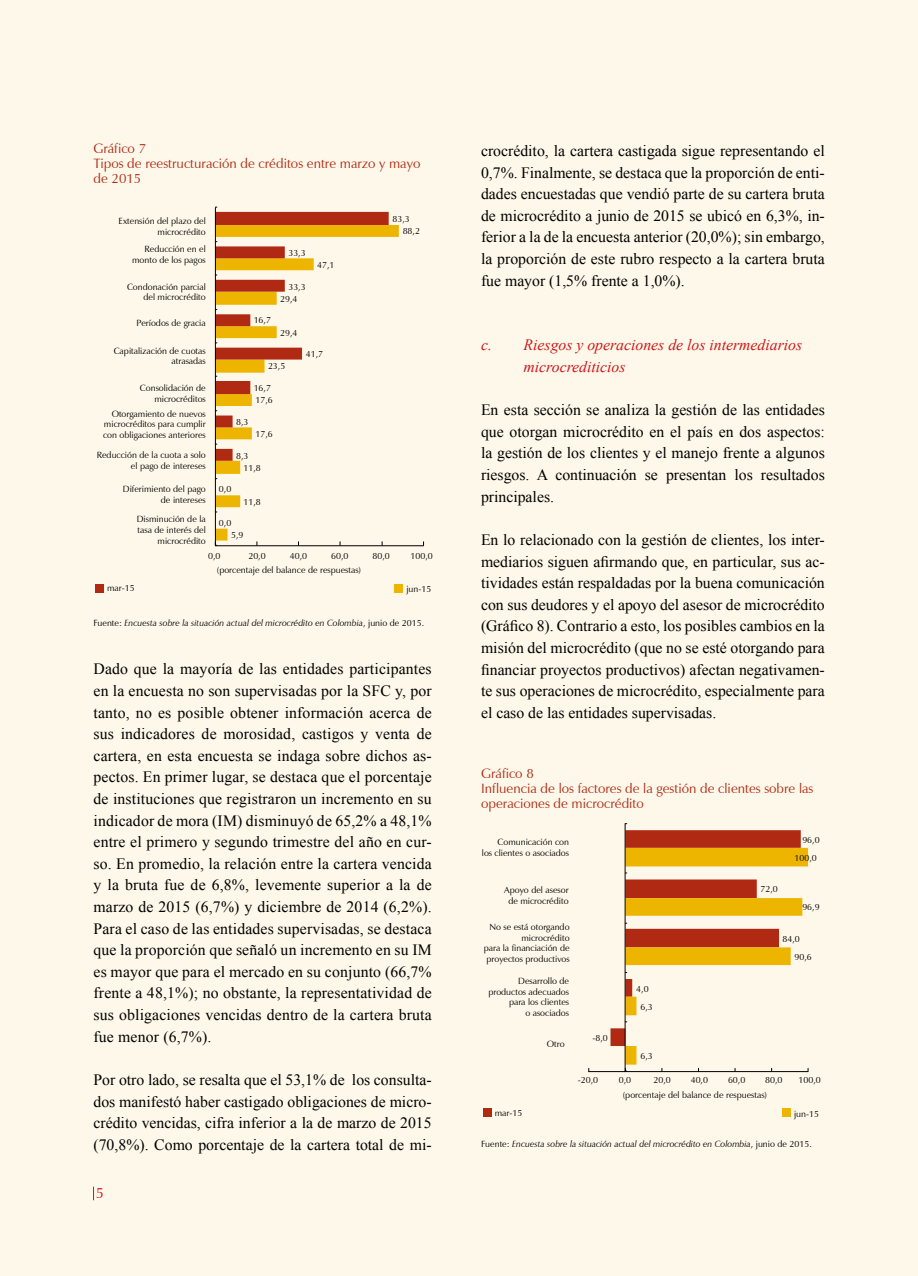
<style>
.page{position:relative;width:918px;height:1276px;background:#fff}
.page>*{position:absolute;margin:0;border:0;box-sizing:border-box;transform-origin:0 0}
.t1{font:15.75px/21.6px "Times New Roman";color:#000;text-align:justify}
.t2{font:italic 15.75px/21.6px "Times New Roman";color:#cd171a}
.t3{font:15px "Zapf Humanist 601 BT";color:#cd171a}
.t4{font:13.5px/15px "Zapf Humanist 601 BT";color:#b02912}
.t5{font:9px/10.8px "Zapf Humanist 601 BT";color:#000;text-align:right}
.t6{font:italic 9px "Zapf Humanist 601 BT";color:#000}
.s1{font-style:normal}
</style>
<div class="page">
<div style="left:0;top:0;width:917px;height:1276px;background:#fef8ea"></div>
<svg style="left:93px;top:1186px;width:1px;height:14px"></svg>
<div style="left:95px;top:584px;width:9px;height:8px;background:#b02912"></div>
<div style="left:394px;top:584px;width:9px;height:8px;background:#edb500"></div>
<svg style="left:216px;top:225px;width:183px;height:315px"></svg>
<hr style="left:215px;top:545px;width:209px;height:1px;background:#000">
<hr style="left:215px;top:208px;width:1px;height:338px;background:#000">
<svg style="left:215px;top:207px;width:174px;height:254px"></svg>
<div style="left:483px;top:1108px;width:9px;height:9px;background:#b02912"></div>
<div style="left:782px;top:1108px;width:9px;height:9px;background:#edb500"></div>
<hr style="left:589px;top:1071px;width:219px;height:1px;background:#000">
<hr style="left:625px;top:823px;width:1px;height:248px;background:#000">
<svg style="left:611px;top:830px;width:198px;height:241px"></svg>
<p class="t4" style="left:94px;top:141px;width:328px">Gráfico 7<br>Tipos de reestructuración de créditos entre marzo y mayo de 2015</p>
<p class="t5" style="left:119px;top:215px;width:89px">Extensión del plazo del microcrédito</p>
<p class="t5" style="left:392px;top:213px;width:19px">83,3</p>
<p class="t5" style="left:403px;top:226px;width:19px">88,2</p>
<p class="t5" style="left:132px;top:244px;width:75px">Reducción en el monto de los pagos</p>
<p class="t5" style="left:288px;top:247px;width:19px">33,3</p>
<p class="t5" style="left:317px;top:259px;width:19px">47,1</p>
<p class="t5" style="left:127px;top:281px;width:80px">Condonación parcial del microcrédito</p>
<p class="t5" style="left:288px;top:281px;width:19px">33,3</p>
<p class="t5" style="left:280px;top:293px;width:19px">29,4</p>
<p class="t5" style="left:136px;top:318px;width:71px">Períodos de gracia</p>
<p class="t5" style="left:254px;top:315px;width:19px">16,7</p>
<p class="t5" style="left:280px;top:327px;width:19px">29,4</p>
<p class="t5" style="left:114px;top:345px;width:94px">Capitalización de cuotas atrasadas</p>
<p class="t5" style="left:268px;top:361px;width:19px">23,5</p>
<p class="t5" style="left:306px;top:349px;width:19px">41,7</p>
<p class="t5" style="left:140px;top:382px;width:67px">Consolidación de microcréditos</p>
<p class="t5" style="left:254px;top:382px;width:19px">16,7</p>
<p class="t5" style="left:256px;top:395px;width:19px">17,6</p>
<p class="t5" style="left:103px;top:408px;width:104px;text-align:justify;text-indent:9px">Otorgamiento de nuevos microcréditos para cumplir con obligaciones anteriores</p>
<p class="t5" style="left:236px;top:416px;width:14px">8,3</p>
<p class="t5" style="left:256px;top:428px;width:19px">17,6</p>
<p class="t5" style="left:97px;top:449px;width:111px">Reducción de la cuota a solo el pago de intereses</p>
<p class="t5" style="left:236px;top:450px;width:14px">8,3</p>
<p class="t5" style="left:244px;top:462px;width:19px">11,8</p>
<p class="t5" style="left:123px;top:483px;width:84px">Diferimiento del pago de intereses</p>
<p class="t5" style="left:219px;top:484px;width:14px">0,0</p>
<p class="t5" style="left:244px;top:496px;width:19px">11,8</p>
<p class="t5" style="left:137px;top:513px;width:70px">Disminución de la tasa de interés del microcrédito</p>
<p class="t5" style="left:219px;top:518px;width:14px">0,0</p>
<p class="t5" style="left:231px;top:530px;width:14px">5,9</p>
<p class="t5" style="left:208px;top:551px;width:14px">0,0</p>
<p class="t5" style="left:248px;top:551px;width:19px">20,0</p>
<p class="t5" style="left:290px;top:551px;width:19px">40,0</p>
<p class="t5" style="left:331px;top:551px;width:19px">60,0</p>
<p class="t5" style="left:373px;top:551px;width:19px">80,0</p>
<p class="t5" style="left:411px;top:551px;width:24px">100,0</p>
<p class="t5" style="left:217px;top:565px;width:146px">(porcentaje del balance de respuestas)</p>
<p class="t5" style="left:107px;top:582px;width:29px">mar-15</p>
<p class="t5" style="left:406px;top:584px;width:26px">jun-15</p>
<p class="t6" style="left:94px;top:618px;width:332px"><span class="s1">Fuente:</span> Encuesta sobre la situación actual del microcrédito en Colombia<span class="s1">, junio de 2015.</span></p>
<p class="t1" style="left:94px;top:658px;width:340px">Dado que la mayoría de las entidades participantes en la encuesta no son supervisadas por la SFC y, por tanto, no es posible obtener información acerca de sus indicadores de morosidad, castigos y venta de cartera, en esta encuesta se indaga sobre dichos as&shy;pectos. En primer lugar, se destaca que el porcentaje de instituciones que registraron un incremento en su indicador de mora (IM) disminuyó de 65,2% a 48,1% entre el primero y segundo trimestre del año en cur&shy;so. En promedio, la relación entre la cartera vencida y la bruta fue de 6,8%, levemente superior a la de marzo de 2015 (6,7%) y diciembre de 2014 (6,2%).<br>Para el caso de las entidades supervisadas, se destaca que la proporción que señaló un incremento en su IM es mayor que para el mercado en su conjunto (66,7% frente a 48,1%); no obstante, la representatividad de sus obligaciones vencidas dentro de la cartera bruta fue menor (6,7%).</p>
<p class="t1" style="left:94px;top:1068px;width:340px">Por otro lado, se resalta que el 53,1% de los consulta&shy;dos manifestó haber castigado obligaciones de micro&shy;crédito vencidas, cifra inferior a la de marzo de 2015 (70,8%). Como porcentaje de la cartera total de mi-</p>
<p class="t3" style="left:96px;top:1184px;width:10px">5</p>
<p class="t1" style="left:481px;top:140px;width:345px">crocrédito, la cartera castigada sigue representando el 0,7%. Finalmente, se destaca que la proporción de enti&shy;dades encuestadas que vendió parte de su cartera bruta de microcrédito a junio de 2015 se ubicó en 6,3%, in&shy;ferior a la de la encuesta anterior (20,0%); sin embargo, la proporción de este rubro respecto a la cartera bruta fue mayor (1,5% frente a 1,0%).</p>
<p class="t2" style="left:524px;top:334px;width:280px;text-indent:-43px">c. Riesgos y operaciones de los intermediarios microcrediticios</p>
<p class="t1" style="left:481px;top:399px;width:345px">En esta sección se analiza la gestión de las entidades que otorgan microcrédito en el país en dos aspectos: la gestión de los clientes y el manejo frente a algunos riesgos. A continuación se presentan los resultados principales.</p>
<p class="t1" style="left:481px;top:528px;width:345px">En lo relacionado con la gestión de clientes, los inter&shy;mediarios siguen afirmando que, en particular, sus ac&shy;tividades están respaldadas por la buena comunicación con sus deudores y el apoyo del asesor de microcrédito (Gráfico 8). Contrario a esto, los posibles cambios en la misión del microcrédito (que no se esté otorgando para financiar proyectos productivos) afectan negativamen&shy;te sus operaciones de microcrédito, especialmente para el caso de las entidades supervisadas.</p>
<p class="t4" style="left:481px;top:766px;width:334px">Gráfico 8<br>Influencia de los factores de la gestión de clientes sobre las operaciones de microcrédito</p>
<p class="t5" style="left:482px;top:836px;width:89px">Comunicación con<br>los clientes o asociados</p>
<p class="t5" style="left:504px;top:884px;width:66px;text-align:center">Apoyo del asesor de microcrédito</p>
<p class="t5" style="left:484px;top:921px;width:87px">No se está otorgando microcrédito<br>para la financiación de proyectos productivos</p>
<p class="t5" style="left:488px;top:975px;width:82px">Desarrollo de productos adecuados para los clientes<br>o asociados</p>
<p class="t5" style="left:547px;top:1038px;width:19px">Otro</p>
<p class="t5" style="left:802px;top:834px;width:19px">96,0</p>
<p class="t5" style="left:761px;top:884px;width:19px">72,0</p>
<p class="t5" style="left:795px;top:852px;width:24px">100,0</p>
<p class="t5" style="left:802px;top:902px;width:19px">96,9</p>
<p class="t5" style="left:783px;top:933px;width:19px">84,0</p>
<p class="t5" style="left:592px;top:1032px;width:17px">-8,0</p>
<p class="t5" style="left:636px;top:983px;width:14px">4,0</p>
<p class="t5" style="left:640px;top:1001px;width:14px">6,3</p>
<p class="t5" style="left:640px;top:1051px;width:14px">6,3</p>
<p class="t5" style="left:795px;top:951px;width:19px">90,6</p>
<p class="t5" style="left:578px;top:1074px;width:22px">-20,0</p>
<p class="t5" style="left:619px;top:1074px;width:14px">0,0</p>
<p class="t5" style="left:654px;top:1074px;width:19px">20,0</p>
<p class="t5" style="left:691px;top:1074px;width:19px">40,0</p>
<p class="t5" style="left:728px;top:1074px;width:19px">60,0</p>
<p class="t5" style="left:765px;top:1074px;width:19px">80,0</p>
<p class="t5" style="left:799px;top:1074px;width:24px">100,0</p>
<p class="t5" style="left:623px;top:1089px;width:146px">(porcentaje del balance de respuestas)</p>
<p class="t5" style="left:495px;top:1107px;width:29px">mar-15</p>
<p class="t5" style="left:794px;top:1108px;width:26px">jun-15</p>
<p class="t6" style="left:481px;top:1138px;width:332px"><span class="s1">Fuente:</span> Encuesta sobre la situación actual del microcrédito en Colombia<span class="s1">, junio de 2015.</span></p>
</div>
